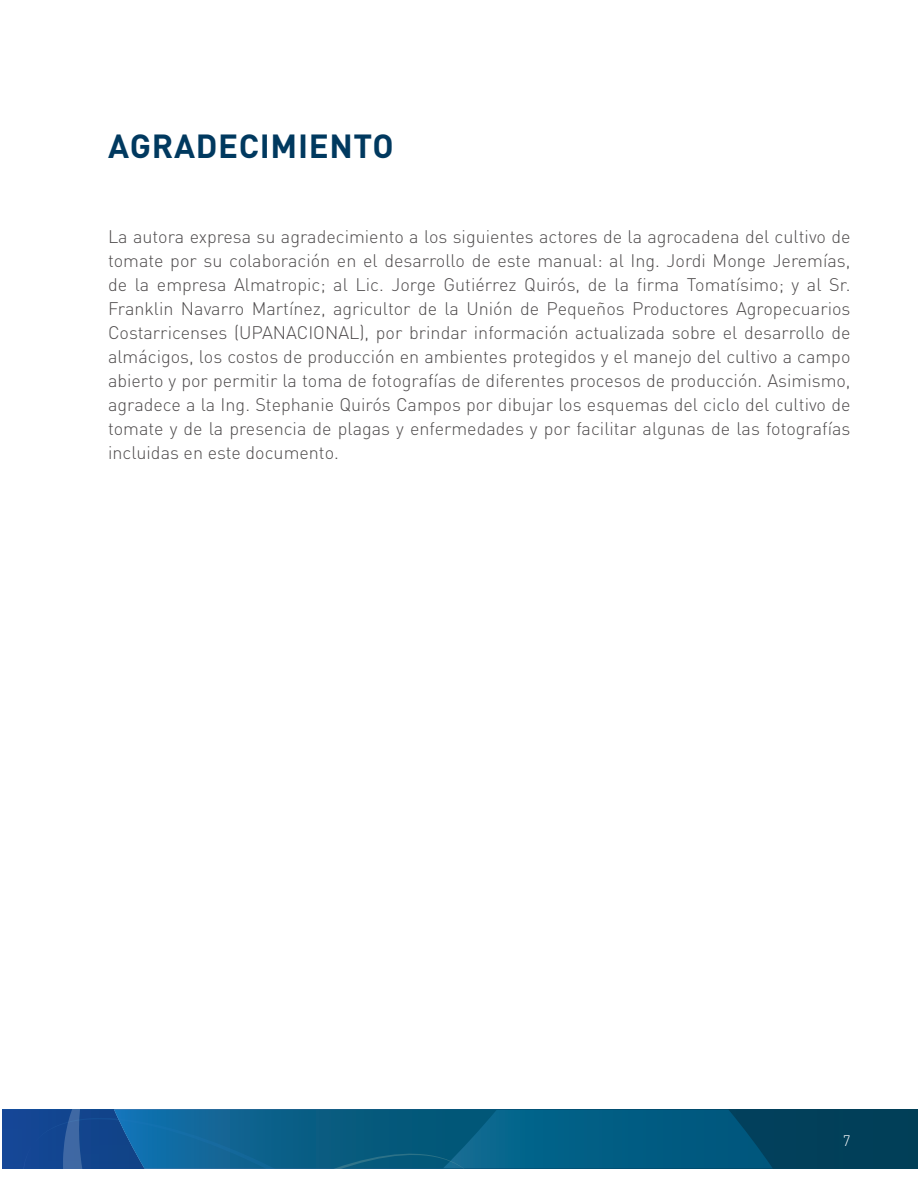
<style>
.page{position:relative;width:918px;height:1188px;background:#fff}
.page>*{position:absolute;margin:0;border:0;box-sizing:border-box;transform-origin:0 0}
.t1{font:700 33px "DIN Pro";letter-spacing:.02em;color:#00395f}
.t2{font:300 18px/24px "DIN Pro";color:#4e4b4c;text-align:justify}
.t3{font:300 15px "DIN Pro";color:#fff}
</style>
<div class="page">
<div style="left:2px;top:1110px;width:916px;height:59px;background:#013f59"></div>
<svg style="left:2px;top:1110px;width:771px;height:59px;background:#095b88"></svg>
<h1 class="t1" style="left:108px;top:119px;width:287px">AGRADECIMIENTO</h1>
<p class="t2" style="left:108px;top:223px;width:744px">La autora expresa su agradecimiento a los siguientes actores de la agrocadena del cultivo de tomate por su colaboración en el desarrollo de este manual: al Ing. Jordi Monge Jeremías, de la empresa Almatropic; al Lic. Jorge Gutiérrez Quirós, de la firma Tomatísimo; y al Sr.<br>Franklin Navarro Martínez, agricultor de la Unión de Pequeños Productores Agropecuarios Costarricenses (UPANACIONAL), por brindar información actualizada sobre el desarrollo de almácigos, los costos de producción en ambientes protegidos y el manejo del cultivo a campo abierto y por permitir la toma de fotografías de diferentes procesos de producción. Asimismo, agradece a la Ing. Stephanie Quirós Campos por dibujar los esquemas del ciclo del cultivo de tomate y de la presencia de plagas y enfermedades y por facilitar algunas de las fotografías incluidas en este documento.</p>
<p class="t3" style="left:843px;top:1129px;width:9px">7</p>
</div>
